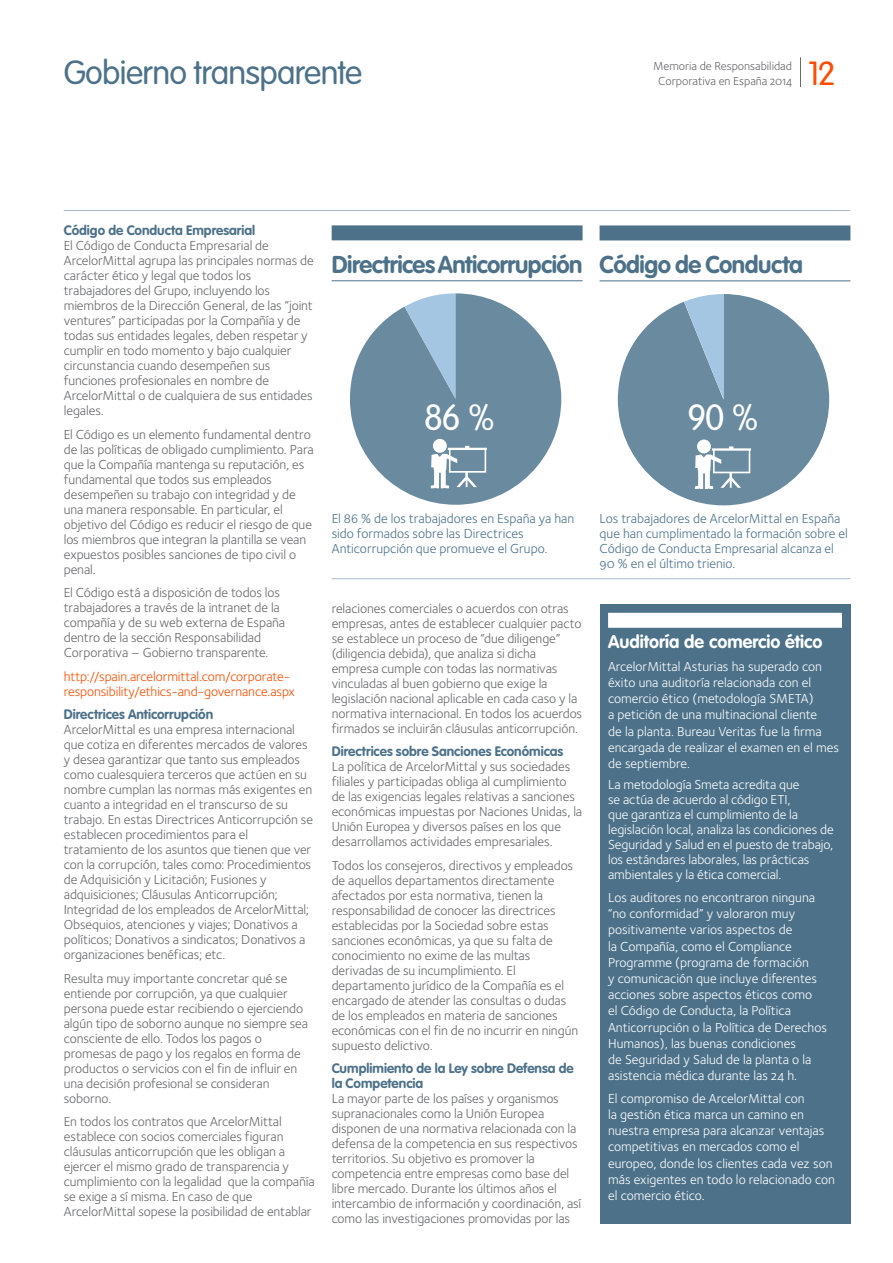
<style>
.page{position:relative;width:893px;height:1263px;background:#fff}
.page>*{position:absolute;margin:0;border:0;box-sizing:border-box;transform-origin:0 0}
.t1{font:300 36px "VAG Rounded Std";color:#fff}
.t2{font:300 33px "VAG Rounded Std";letter-spacing:-.02em;color:#4c7189}
.t3{font:300 33px "VAG Rounded Std";color:#ff4d00}
.t4{font:700 24px "VAG Rounded Std";letter-spacing:-.02em;color:#4c7189}
.t5{font:700 18px "VAG Rounded Std";color:#fff}
.t6{font:13.5px/15px "Foundry Sterling Book OSF";letter-spacing:-.005em;color:#67686b}
.t7{font:13.5px/16.2px "Foundry Sterling Book OSF";color:#fff}
.t8{font:13.5px/15px "Foundry Sterling Book OSF";color:#4c7189}
.t9{font:13.5px/15px "Foundry Sterling Book OSF";letter-spacing:-.005em;color:#ff4d00}
.t10{font:12px/15px "Foundry Sterling Book OSF";color:#67686b;text-align:center}
.s1{font-family:"VAG Rounded Std";font-weight:700;color:#4c7189}
</style>
<div class="page">
<hr style="left:64px;top:210px;width:786px;height:1px;background:#4c7189">
<div style="left:600px;top:604px;width:250px;height:620px;background:#4c7189"></div>
<div style="left:608px;top:613px;width:234px;height:15px;background:#fff"></div>
<div style="left:332px;top:225px;width:251px;height:15px;background:#4c7189"></div>
<hr style="left:332px;top:281px;width:251px;height:1px;background:#4c7189">
<svg style="left:350px;top:293px;width:211px;height:212px"></svg>
<hr style="left:800px;top:57px;width:1px;height:30px;background:#67686b">
<hr style="left:332px;top:578px;width:518px;height:1px;background:#4c7189">
<svg style="left:618px;top:294px;width:211px;height:211px"></svg>
<div style="left:600px;top:225px;width:250px;height:15px;background:#4c7189"></div>
<hr style="left:600px;top:281px;width:250px;height:1px;background:#4c7189">
<p class="t2" style="left:64px;top:54px;width:300px">Gobierno transparente</p>
<p class="t10" style="left:653px;top:58px;width:140px">Memoria de Responsabilidad<br>Corporativa en España 2014</p>
<p class="t3" style="left:808px;top:55px;width:29px">12</p>
<p class="t6" style="left:64px;top:223px;width:251px"><span class="s1">Código de Conducta Empresarial<br></span>El Código de Conducta Empresarial de ArcelorMittal agrupa las principales normas de carácter ético y legal que todos los trabajadores del Grupo, incluyendo los miembros de la Dirección General, de las “joint ventures” participadas por la Compañía y de todas sus entidades legales, deben respetar y cumplir en todo momento y bajo cualquier circunstancia cuando desempeñen sus funciones profesionales en nombre de ArcelorMittal o de cualquiera de sus entidades legales.</p>
<p class="t6" style="left:64px;top:426px;width:252px">El Código es un elemento fundamental dentro de las políticas de obligado cumplimiento. Para que la Compañía mantenga su reputación, es fundamental que todos sus empleados desempeñen su trabajo con integridad y de una manera responsable. En particular, el objetivo del Código es reducir el riesgo de que los miembros que integran la plantilla se vean expuestos posibles sanciones de tipo civil o penal.</p>
<p class="t6" style="left:64px;top:585px;width:223px">El Código está a disposición de todos los trabajadores a través de la intranet de la compañía y de su web externa de España dentro de la sección Responsabilidad Corporativa – Gobierno transparente.</p>
<p class="t9" style="left:64px;top:668px;width:233px">http://spain.arcelormittal.com/corporate&shy;responsibility/ethics-and-governance.aspx</p>
<p class="t6" style="left:64px;top:707px;width:251px"><span class="s1">Directrices Anticorrupción<br></span>ArcelorMittal es una empresa internacional que cotiza en diferentes mercados de valores y desea garantizar que tanto sus empleados como cualesquiera terceros que actúen en su nombre cumplan las normas más exigentes en cuanto a integridad en el transcurso de su trabajo. En estas Directrices Anticorrupción se establecen procedimientos para el tratamiento de los asuntos que tienen que ver con la corrupción, tales como: Procedimientos de Adquisición y Licitación; Fusiones y adquisiciones; Cláusulas Anticorrupción; Integridad de los empleados de ArcelorMittal; Obsequios, atenciones y viajes; Donativos a políticos; Donativos a sindicatos; Donativos a organizaciones benéficas; etc.</p>
<p class="t6" style="left:64px;top:970px;width:246px">Resulta muy importante concretar qué se entiende por corrupción, ya que cualquier persona puede estar recibiendo o ejerciendo algún tipo de soborno aunque no siempre sea consciente de ello. Todos los pagos o promesas de pago y los regalos en forma de productos o servicios con el fin de influir en una decisión profesional se consideran soborno.</p>
<p class="t6" style="left:64px;top:1114px;width:252px">En todos los contratos que ArcelorMittal establece con socios comerciales figuran cláusulas anticorrupción que les obligan a ejercer el mismo grado de transparencia y cumplimiento con la legalidad que la compañía se exige a sí misma. En caso de que ArcelorMittal sopese la posibilidad de entablar</p>
<p class="t4" style="left:332px;top:250px;width:252px">Directrices Anticorrupción</p>
<p class="t1" style="left:424px;top:397px;width:73px">86 %</p>
<p class="t8" style="left:332px;top:510px;width:244px">El 86 % de los trabajadores en España ya han sido formados sobre las Directrices<br>Anticorrupción que promueve el Grupo.</p>
<p class="t6" style="left:332px;top:600px;width:252px">relaciones comerciales o acuerdos con otras empresas, antes de establecer cualquier pacto se establece un proceso de “due diligenge” (diligencia debida), que analiza si dicha empresa cumple con todas las normativas vinculadas al buen gobierno que exige la legislación nacional aplicable en cada caso y la normativa internacional. En todos los acuerdos firmados se incluirán cláusulas anticorrupción.</p>
<p class="t6" style="left:332px;top:744px;width:252px"><span class="s1">Directrices sobre Sanciones Económicas<br></span>La política de ArcelorMittal y sus sociedades filiales y participadas obliga al cumplimiento de las exigencias legales relativas a sanciones económicas impuestas por Naciones Unidas, la Unión Europea y diversos países en los que desarrollamos actividades empresariales.</p>
<p class="t6" style="left:332px;top:857px;width:248px">Todos los consejeros, directivos y empleados de aquellos departamentos directamente afectados por esta normativa, tienen la responsabilidad de conocer las directrices establecidas por la Sociedad sobre estas sanciones económicas, ya que su falta de conocimiento no exime de las multas derivadas de su incumplimiento. El departamento jurídico de la Compañía es el encargado de atender las consultas o dudas de los empleados en materia de sanciones económicas con el fin de no incurrir en ningún supuesto delictivo.</p>
<p class="t6" style="left:332px;top:1061px;width:251px"><span class="s1">Cumplimiento de la Ley sobre Defensa de la Competencia<br></span>La mayor parte de los países y organismos supranacionales como la Unión Europea disponen de una normativa relacionada con la defensa de la competencia en sus respectivos territorios. Su objetivo es promover la competencia entre empresas como base del libre mercado. Durante los últimos años el intercambio de información y coordinación, así como las investigaciones promovidas por las</p>
<p class="t4" style="left:600px;top:250px;width:205px">Código de Conducta</p>
<p class="t1" style="left:687px;top:397px;width:73px">90 %</p>
<p class="t8" style="left:600px;top:511px;width:250px">Los trabajadores de ArcelorMittal en España que han cumplimentado la formación sobre el Código de Conducta Empresarial alcanza el 90 % en el último trienio.</p>
<p class="t5" style="left:608px;top:631px;width:216px">Auditoría de comercio ético</p>
<p class="t7" style="left:608px;top:658px;width:232px">ArcelorMittal Asturias ha superado con éxito una auditoría relacionada con el comercio ético (metodología SMETA)<br>a petición de una multinacional cliente<br>de la planta. Bureau Veritas fue la firma encargada de realizar el examen en el mes de septiembre.</p>
<p class="t7" style="left:608px;top:777px;width:227px;line-height:15px">La metodología Smeta acredita que<br>se actúa de acuerdo al código ETI,<br>que garantiza el cumplimiento de la legislación local, analiza las condiciones de Seguridad y Salud en el puesto de trabajo, los estándares laborales, las prácticas ambientales y la ética comercial.</p>
<p class="t7" style="left:608px;top:889px;width:220px">Los auditores no encontraron ninguna “no conformidad” y valoraron muy positivamente varios aspectos de<br>la Compañía, como el Compliance Programme (programa de formación<br>y comunicación que incluye diferentes acciones sobre aspectos éticos como<br>el Código de Conducta, la Política Anticorrupción o la Política de Derechos Humanos), las buenas condiciones<br>de Seguridad y Salud de la planta o la asistencia médica durante las 24 h.</p>
<p class="t7" style="left:608px;top:1090px;width:228px">El compromiso de ArcelorMittal con<br>la gestión ética marca un camino en nuestra empresa para alcanzar ventajas competitivas en mercados como el europeo, donde los clientes cada vez son más exigentes en todo lo relacionado con el comercio ético.</p>
</div>
